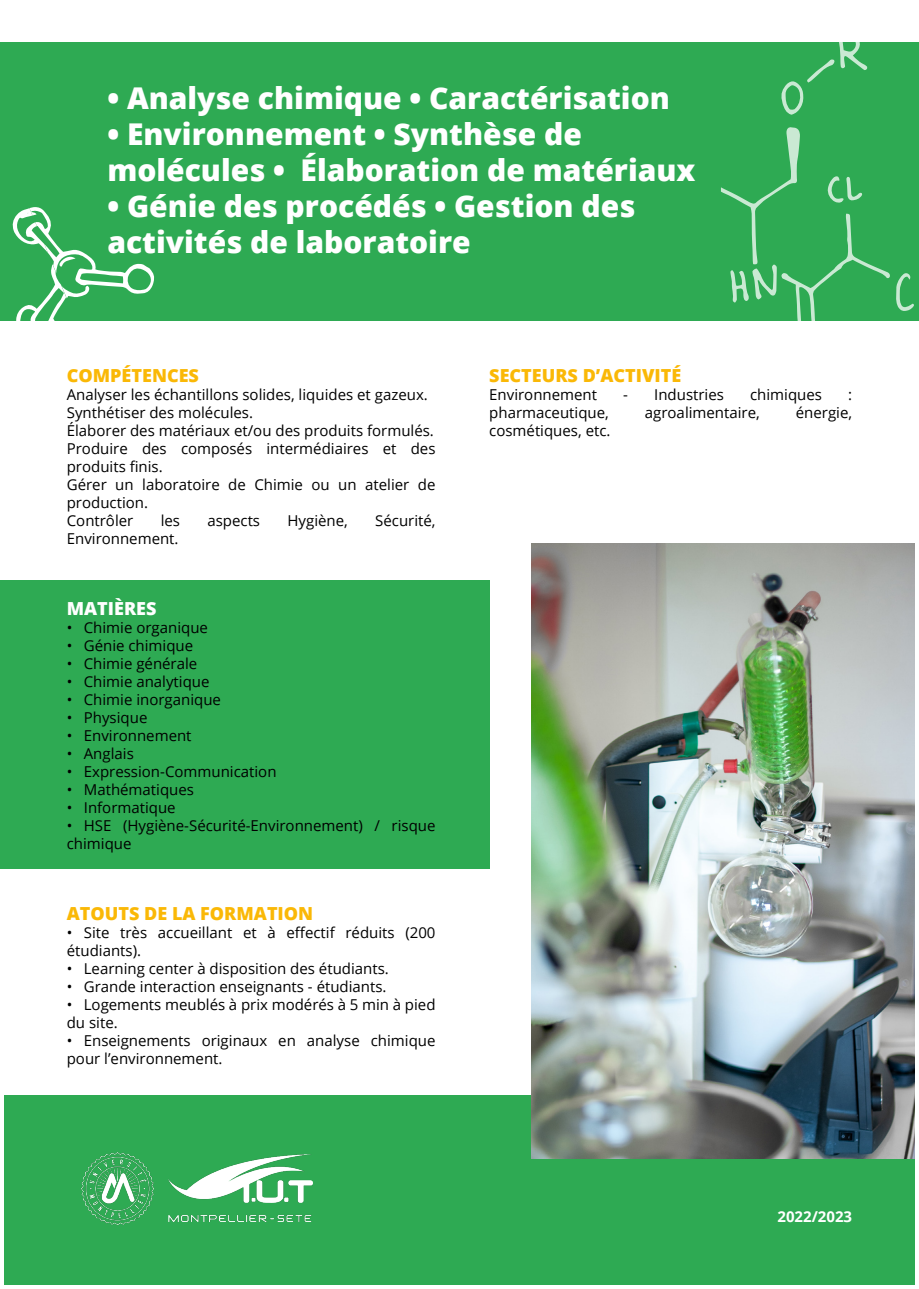
<style>
.page{position:relative;width:919px;height:1289px;background:#fff}
.page>*{position:absolute;margin:0;border:0;box-sizing:border-box;transform-origin:0 0}
.t1{font:800 30px/36px "Open Sans";color:#fff}
.t2{font:800 18px "Open Sans";color:#fab806}
.t3{font:800 18px "Open Sans";color:#fff}
.t4{font:15px/18px "Open Sans";color:#000}
.t5{font:700 15px "Open Sans";color:#fff}
</style>
<div class="page">
<div style="left:0;top:580px;width:489px;height:289px;background:#2eaa53"></div>
<div style="left:4px;top:1094px;width:910px;height:190px;background:#2eaa53"></div>
<div style="left:0;top:43px;width:918px;height:278px;background:#2eaa53"></div>
<img style="left:169px;top:1154px;width:144px;height:67px">
<img style="left:81px;top:1152px;width:88px;height:74px">
<img style="left:531px;top:543px;width:383px;height:615px">
<svg style="left:12px;top:207px;width:143px;height:114px"></svg>
<svg style="left:780px;top:42px;width:87px;height:73px"></svg>
<svg style="left:721px;top:127px;width:193px;height:194px"></svg>
<h1 class="t1" style="left:107px;top:78px;width:564px">• Analyse chimique • Caractérisation</h1>
<h1 class="t1" style="left:107px;top:114px;width:589px">• Environnement • Synthèse de molécules • Élaboration de matériaux</h1>
<h1 class="t1" style="left:107px;top:186px;width:529px">• Génie des procédés • Gestion des activités de laboratoire</h1>
<p class="t2" style="left:67px;top:361px;width:134px">COMPÉTENCES</p>
<p class="t4" style="left:67px;top:385px;width:370px">Analyser les échantillons solides, liquides et gazeux.<br>Synthétiser des molécules.<br>Élaborer des matériaux et/ou des produits formulés.<br>Produire des composés intermédiaires et des produits finis.<br>Gérer un laboratoire de Chimie ou un atelier de production.<br>Contrôler</p>
<p class="t4" style="left:161px;top:511px;width:21px">les</p>
<p class="t4" style="left:207px;top:511px;width:54px">aspects</p>
<p class="t4" style="left:287px;top:511px;width:62px">Hygiène,</p>
<p class="t4" style="left:375px;top:511px;width:62px">Sécurité,</p>
<p class="t4" style="left:67px;top:529px;width:113px">Environnement.</p>
<p class="t3" style="left:67px;top:594px;width:91px">MATIÈRES</p>
<p class="t4" style="left:67px;top:618px;width:143px">• Chimie organique</p>
<p class="t4" style="left:67px;top:636px;width:128px">• Génie chimique</p>
<p class="t4" style="left:67px;top:654px;width:132px">• Chimie générale</p>
<p class="t4" style="left:67px;top:672px;width:144px">• Chimie analytique</p>
<p class="t4" style="left:67px;top:690px;width:156px">• Chimie inorganique</p>
<p class="t4" style="left:67px;top:708px;width:82px">• Physique</p>
<p class="t4" style="left:67px;top:726px;width:126px">• Environnement</p>
<p class="t4" style="left:67px;top:744px;width:69px">• Anglais</p>
<p class="t4" style="left:67px;top:762px;width:211px">• Expression-Communication</p>
<p class="t4" style="left:67px;top:780px;width:129px">• Mathématiques</p>
<p class="t4" style="left:67px;top:798px;width:110px">• Informatique</p>
<p class="t4" style="left:67px;top:816px;width:370px">• HSE (Hygiène-Sécurité-Environnement) / risque chimique</p>
<p class="t2" style="left:67px;top:899px;width:248px">ATOUTS DE LA FORMATION</p>
<p class="t4" style="left:67px;top:923px;width:370px">• Site très accueillant et à effectif réduits (200 étudiants).</p>
<p class="t4" style="left:67px;top:959px;width:323px">• Learning center à disposition des étudiants.</p>
<p class="t4" style="left:67px;top:977px;width:321px">• Grande interaction enseignants - étudiants.</p>
<p class="t4" style="left:67px;top:995px;width:370px">• Logements meublés à prix modérés à 5 min à pied du site.</p>
<p class="t4" style="left:67px;top:1031px;width:370px">• Enseignements originaux en analyse chimique pour l’environnement.</p>
<p class="t2" style="left:489px;top:361px;width:193px">SECTEURS D’ACTIVITÉ</p>
<p class="t4" style="left:489px;top:385px;width:109px">Environnement</p>
<p class="t4" style="left:623px;top:385px;width:102px">- Industries</p>
<p class="t4" style="left:750px;top:385px;width:73px">chimiques</p>
<p class="t4" style="left:848px;top:385px;width:5px">:</p>
<p class="t4" style="left:489px;top:403px;width:121px">pharmaceutique,</p>
<p class="t4" style="left:644px;top:403px;width:116px">agroalimentaire,</p>
<p class="t4" style="left:795px;top:403px;width:58px">énergie,</p>
<p class="t4" style="left:489px;top:421px;width:123px">cosmétiques, etc.</p>
<p class="t5" style="left:777px;top:1206px;width:76px">2022/2023</p>
</div>
